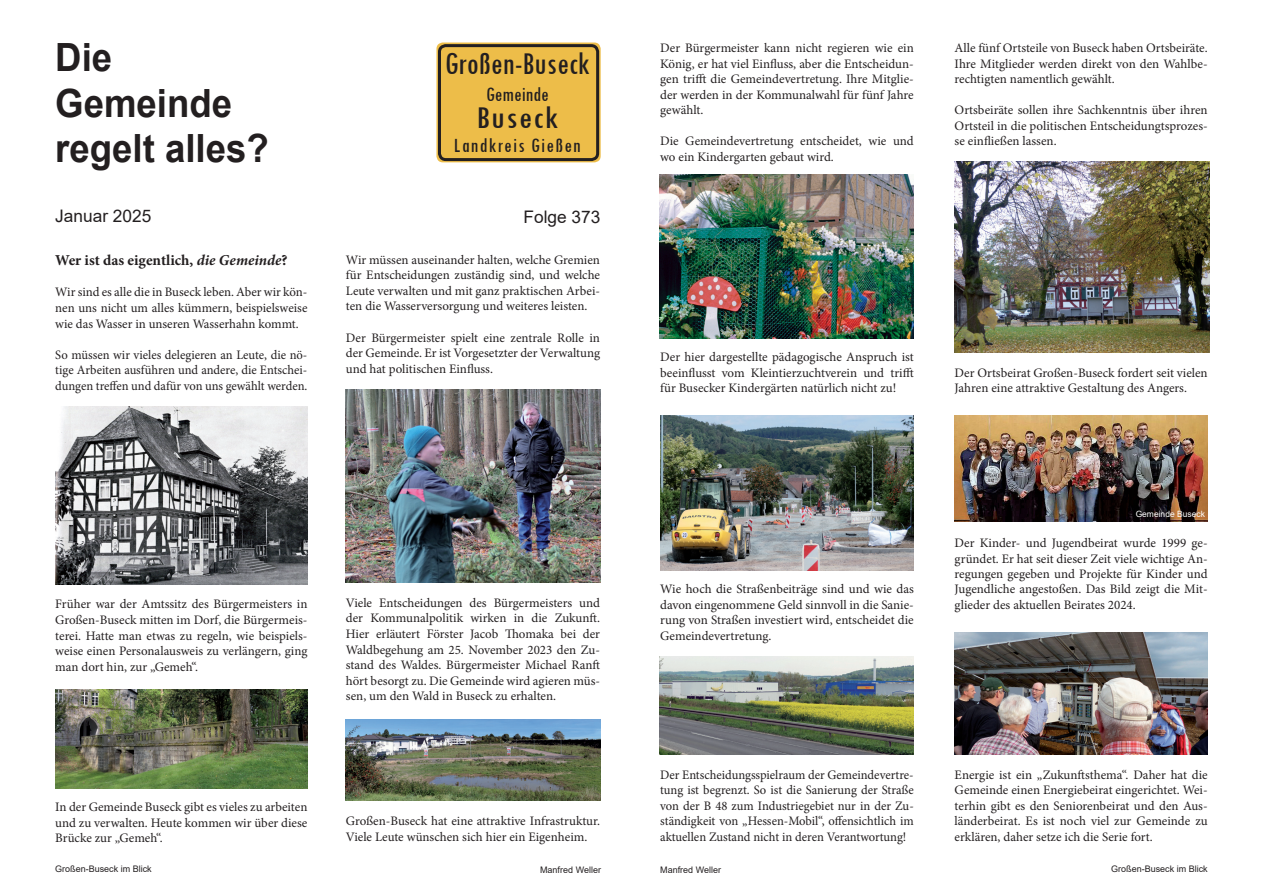
<style>
.page{position:relative;width:1263px;height:893px;background:#fff}
.page>*{position:absolute;margin:0;border:0;box-sizing:border-box;transform-origin:0 0}
.t1{font:700 38.85px/45.5px "Arial";color:#231f20;scale:.94 1}
.t2{font:condensed 33px "Tw Cen";color:#231f20}
.t3{font:condensed 33px "Tw Cen";color:#231f20;scale:1.13 1}
.t4{font:condensed 21px "Tw Cen";letter-spacing:.06em;color:#231f20}
.t5{font:condensed 21px "Tw Cen";color:#231f20}
.t6{font:17.25px "Arial";color:#231f20}
.t7{font:700 15.15px "Minion Pro";color:#231f20}
.t8{font:12.9px/15.5px "Minion Pro";color:#231f20;text-align:justify}
.t9{font:9px "Arial";color:#231f20}
.t10{font:8.7px "Arial";color:#fff}
.s1{font-style:italic}
</style>
<div class="page">
<div style="left:436px;top:43px;width:165px;height:119px;background:#edbd49;border-radius:6px"></div>
<div style="left:438px;top:44px;width:161px;height:117px;border:3px solid #231f20;border-radius:6px"></div>
<img style="left:55px;top:407px;width:252px;height:177px">
<img style="left:55px;top:690px;width:252px;height:98px">
<img style="left:346px;top:389px;width:254px;height:193px">
<img style="left:346px;top:719px;width:254px;height:81px">
<img style="left:660px;top:175px;width:254px;height:163px">
<img style="left:660px;top:415px;width:254px;height:155px">
<img style="left:660px;top:656px;width:254px;height:99px">
<img style="left:955px;top:162px;width:254px;height:190px">
<img style="left:955px;top:416px;width:253px;height:105px">
<img style="left:955px;top:632px;width:253px;height:123px">
<h1 class="t1" style="left:55px;top:35px;width:229px">Die<br>Gemeinde regelt alles?</h1>
<h3 class="t6" style="left:55px;top:204px;width:98px">Januar 2025</h3>
<h3 class="t6" style="left:523px;top:205px;width:78px">Folge 373</h3>
<h2 class="t2" style="left:445px;top:44px;width:147px">Großen-Buseck</h2>
<h3 class="t5" style="left:486px;top:82px;width:64px">Gemeinde</h3>
<h2 class="t3" style="left:476px;top:98px;width:74px">Buseck</h2>
<h3 class="t4" style="left:454px;top:133px;width:128px">Landkreis Gießen</h3>
<p class="t7" style="left:55px;top:250px;width:234px">Wer ist das eigentlich, <span class="s1">die Gemeinde</span>?</p>
<p class="t8" style="left:55px;top:285px;width:254px">Wir sind es alle die in Buseck leben. Aber wir kön&shy;nen uns nicht um alles kümmern, beispielsweise wie das Wasser in unseren Wasserhahn kommt.</p>
<p class="t8" style="left:55px;top:347px;width:254px">So müssen wir vieles delegieren an Leute, die nö&shy;tige Arbeiten ausführen und andere, die Entschei&shy;dungen treffen und dafür von uns gewählt werden.</p>
<p class="t8" style="left:346px;top:252px;width:256px">Wir müssen auseinander halten, welche Gremien für Entscheidungen zuständig sind, und welche Leute verwalten und mit ganz praktischen Arbei&shy;ten die Wasserversorgung und weiteres leisten.</p>
<p class="t8" style="left:346px;top:330px;width:256px">Der Bürgermeister spielt eine zentrale Rolle in der Gemeinde. Er ist Vorgesetzter der Verwaltung und hat politischen Einfluss.</p>
<p class="t8" style="left:55px;top:596px;width:254px">Früher war der Amtssitz des Bürgermeisters in Großen-Buseck mitten im Dorf, die Bürgermeis&shy;terei. Hatte man etwas zu regeln, wie beispiels&shy;weise einen Personalausweis zu verlängern, ging man dort hin, zur „Gemeh“.</p>
<p class="t8" style="left:346px;top:595px;width:256px">Viele Entscheidungen des Bürgermeisters und der Kommunalpolitik wirken in die Zukunft.<br>Hier erläutert Förster Jacob Thomaka bei der Waldbegehung am 25. November 2023 den Zu&shy;stand des Waldes. Bürgermeister Michael Ranft hört besorgt zu. Die Gemeinde wird agieren müs&shy;sen, um den Wald in Buseck zu erhalten.</p>
<p class="t8" style="left:55px;top:799px;width:254px">In der Gemeinde Buseck gibt es vieles zu arbeiten und zu verwalten. Heute kommen wir über diese Brücke zur „Gemeh“.</p>
<p class="t8" style="left:346px;top:813px;width:256px">Großen-Buseck hat eine attraktive Infrastruktur.<br>Viele Leute wünschen sich hier ein Eigenheim.</p>
<p class="t8" style="left:660px;top:41px;width:255px">Der Bürgermeister kann nicht regieren wie ein König, er hat viel Einfluss, aber die Entscheidun&shy;gen trifft die Gemeindevertretung. Ihre Mitglie&shy;der werden in der Kommunalwahl für fünf Jahre gewählt.</p>
<p class="t8" style="left:660px;top:133px;width:255px">Die Gemeindevertretung entscheidet, wie und wo ein Kindergarten gebaut wird.</p>
<p class="t8" style="left:955px;top:41px;width:255px">Alle fünf Ortsteile von Buseck haben Ortsbeiräte.<br>Ihre Mitglieder werden direkt von den Wahlbe&shy;rechtigten namentlich gewählt.</p>
<p class="t8" style="left:955px;top:102px;width:255px">Ortsbeiräte sollen ihre Sachkenntnis über ihren Ortsteil in die politischen Entscheidungtsprozes&shy;se einfließen lassen.</p>
<p class="t8" style="left:660px;top:350px;width:255px">Der hier dargestellte pädagogische Anspruch ist beeinflusst vom Kleintierzuchtverein und trifft für Busecker Kindergärten natürlich nicht zu!</p>
<p class="t8" style="left:955px;top:365px;width:255px">Der Ortsbeirat Großen-Buseck fordert seit vielen<br>Jahren eine attraktive Gestaltung des Angers.</p>
<p class="t8" style="left:660px;top:582px;width:255px">Wie hoch die Straßenbeiträge sind und wie das davon eingenommene Geld sinnvoll in die Sanie&shy;rung von Straßen investiert wird, entscheidet die Gemeindevertretung.</p>
<p class="t10" style="left:1136px;top:508px;width:71px">Gemeinde Buseck</p>
<p class="t8" style="left:955px;top:535px;width:255px">Der Kinder- und Jugendbeirat wurde 1999 ge&shy;gründet. Er hat seit dieser Zeit viele wichtige An&shy;regungen gegeben und Projekte für Kinder und Jugendliche angestoßen. Das Bild zeigt die Mit&shy;glieder des aktuellen Beirates 2024.</p>
<p class="t8" style="left:660px;top:767px;width:255px">Der Entscheidungsspielraum der Gemeindevertre&shy;tung ist begrenzt. So ist die Sanierung der Straße von der B 48 zum Industriegebiet nur in der Zu&shy;ständigkeit von „Hessen-Mobil“, offensichtlich im aktuellen Zustand nicht in deren Verantwortung!</p>
<p class="t8" style="left:955px;top:767px;width:255px">Energie ist ein „Zukunftsthema“. Daher hat die Gemeinde einen Energiebeirat eingerichtet. Wei&shy;terhin gibt es den Seniorenbeirat und den Aus&shy;länderbeirat. Es ist noch viel zur Gemeinde zu erklären, daher setze ich die Serie fort.</p>
<p class="t9" style="left:55px;top:862px;width:98px">Großen-Buseck im Blick</p>
<p class="t9" style="left:540px;top:864px;width:62px">Manfred Weller</p>
<p class="t9" style="left:660px;top:863px;width:62px">Manfred Weller</p>
<p class="t9" style="left:1111px;top:862px;width:98px">Großen-Buseck im Blick</p>
</div>
